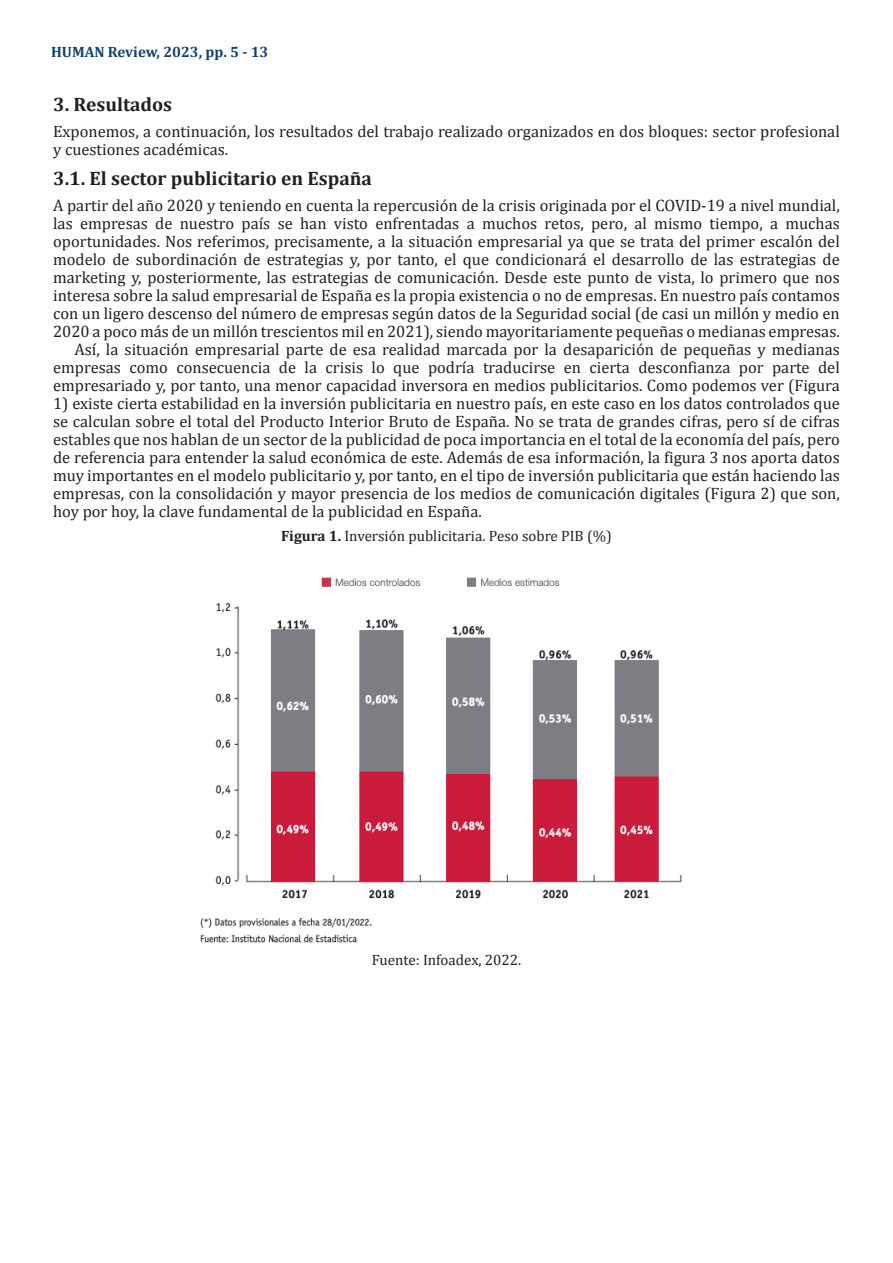
<style>
.page{position:relative;width:893px;height:1263px;background:#fff}
.page>*{position:absolute;margin:0;border:0;box-sizing:border-box;transform-origin:0 0}
.Titulo_2{font:700 19.5px "Cambria";color:#231f20}
.Titulo_1{font:700 19.5px "Cambria";color:#231f20}
.Parrafos-siguientes{font:16.5px/18px "Cambria";color:#231f20;text-align:justify}
.Parrafo-Arranque{font:16.5px/18px "Cambria";color:#231f20}
.Fuente-Tablas{font:15px "Cambria";color:#231f20}
.t1{font:700 15px "Cambria";color:#104370}
.s1{font-weight:700}
</style>
<div class="page">
<img style="left:200px;top:577px;width:482px;height:366px">
<p class="t1" style="left:51px;top:41px;width:219px">HUMAN Review, 2023, pp. 5 - 13</p>
<p class="Titulo_1" style="left:53px;top:90px;width:121px">3. Resultados</p>
<p class="Parrafo-Arranque" style="left:53px;top:123px;width:788px">Exponemos, a continuación, los resultados del trabajo realizado organizados en dos bloques: sector profesional y cuestiones académicas.</p>
<p class="Titulo_2" style="left:53px;top:164px;width:320px">3.1. El sector publicitario en España</p>
<p class="Parrafo-Arranque" style="left:53px;top:197px;width:788px;text-align:justify">A partir del año 2020 y teniendo en cuenta la repercusión de la crisis originada por el COVID-19 a nivel mundial, las empresas de nuestro país se han visto enfrentadas a muchos retos, pero, al mismo tiempo, a muchas oportunidades. Nos referimos, precisamente, a la situación empresarial ya que se trata del primer escalón del modelo de subordinación de estrategias y, por tanto, el que condicionará el desarrollo de las estrategias de marketing y, posteriormente, las estrategias de comunicación. Desde este punto de vista, lo primero que nos interesa sobre la salud empresarial de España es la propia existencia o no de empresas. En nuestro país contamos con un ligero descenso del número de empresas según datos de la Seguridad social (de casi un millón y medio en 2020 a poco más de un millón trescientos mil en 2021), siendo mayoritariamente pequeñas o medianas empresas.</p>
<p class="Parrafos-siguientes" style="left:53px;top:341px;width:788px;text-indent:21px">Así, la situación empresarial parte de esa realidad marcada por la desaparición de pequeñas y medianas empresas como consecuencia de la crisis lo que podría traducirse en cierta desconfianza por parte del empresariado y, por tanto, una menor capacidad inversora en medios publicitarios. Como podemos ver (Figura</p>
<p class="Parrafos-siguientes" style="left:53px;top:395px;width:788px">1) existe cierta estabilidad en la inversión publicitaria en nuestro país, en este caso en los datos controlados que se calculan sobre el total del Producto Interior Bruto de España. No se trata de grandes cifras, pero sí de cifras estables que nos hablan de un sector de la publicidad de poca importancia en el total de la economía del país, pero de referencia para entender la salud económica de este. Además de esa información, la figura 3 nos aporta datos muy importantes en el modelo publicitario y, por tanto, en el tipo de inversión publicitaria que están haciendo las empresas, con la consolidación y mayor presencia de los medios de comunicación digitales (Figura 2) que son, hoy por hoy, la clave fundamental de la publicidad en España.</p>
<p class="Fuente-Tablas" style="left:281px;top:527px;width:332px"><span class="s1">Figura 1.</span> Inversión publicitaria. Peso sobre PIB (%)</p>
<p class="Fuente-Tablas" style="left:372px;top:951px;width:151px">Fuente: Infoadex, 2022.</p>
</div>
